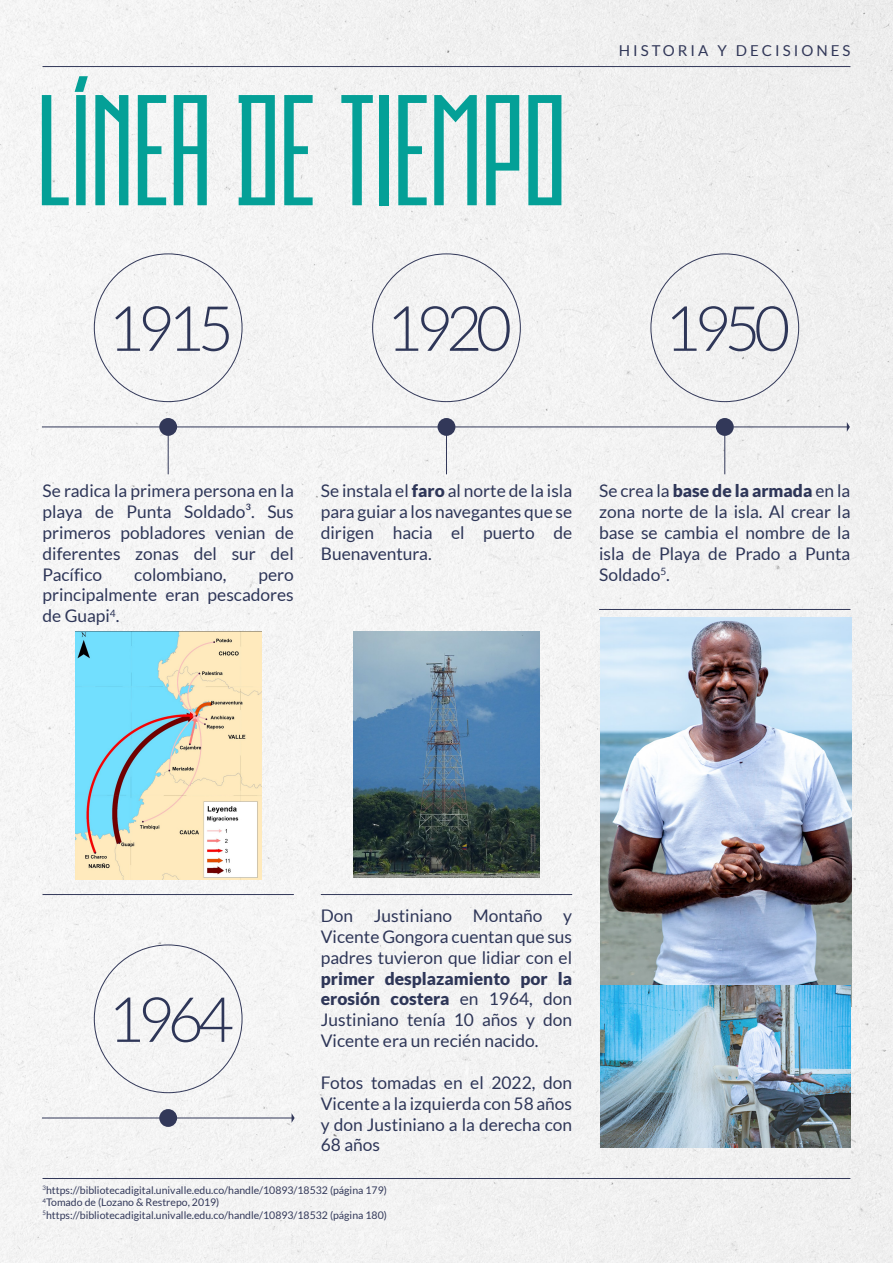
<style>
.page{position:relative;width:893px;height:1263px;background:#f3f3f3}
.page>*{position:absolute;margin:0;border:0;box-sizing:border-box;transform-origin:0 0}
.t1{font:700 157.35px "Film Poster Wide";color:#04a097}
.t2{font:300 62.4px "Lato";letter-spacing:-.1em;color:#2e3658}
.t3{font:17.4px/20.9px "Lato";color:#2e3658;text-align:justify}
.t4{font:15px "Lato";letter-spacing:.2em;color:#323859}
.t5{font:10.5px/12.6px "Lato";color:#323859}
.s1{font-weight:900}
</style>
<div class="page">
<hr style="left:43px;top:66px;width:807px;height:1px;background:#323859">
<hr style="left:42px;top:427px;width:805px;height:1px;background:#323859">
<svg style="left:847px;top:422px;width:3px;height:10px"></svg>
<div style="left:159px;top:418px;width:18px;height:18px;background:#323859;border-radius:50%"></div>
<hr style="left:168px;top:427px;width:1px;height:47px;background:#323859">
<hr style="left:42px;top:1117px;width:250px;height:1px;background:#323859">
<svg style="left:292px;top:1113px;width:3px;height:10px"></svg>
<div style="left:159px;top:1109px;width:18px;height:18px;background:#323859;border-radius:50%"></div>
<div style="left:438px;top:418px;width:17px;height:18px;background:#323859;border-radius:50%"></div>
<hr style="left:446px;top:427px;width:1px;height:47px;background:#323859">
<div style="left:716px;top:418px;width:18px;height:18px;background:#323859;border-radius:50%"></div>
<hr style="left:724px;top:427px;width:1px;height:47px;background:#323859">
<img style="left:75px;top:631px;width:186px;height:248px">
<img style="left:354px;top:631px;width:185px;height:246px">
<hr style="left:43px;top:894px;width:251px;height:1px;background:#323859">
<hr style="left:321px;top:894px;width:251px;height:1px;background:#323859">
<hr style="left:599px;top:609px;width:251px;height:1px;background:#323859">
<img style="left:600px;top:618px;width:251px;height:389px">
<img style="left:600px;top:985px;width:250px;height:162px">
<hr style="left:43px;top:1178px;width:807px;height:1px;background:#323859">
<h1 class="t1" style="left:37px;top:69px;width:530px">LÍNEA DE TIEMPO</h1>
<h2 class="t2" style="left:108px;top:295px;width:128px">1915</h2>
<h2 class="t2" style="left:386px;top:295px;width:128px">1920</h2>
<p class="t4" style="left:619px;top:42px;width:233px">HISTORIA Y DECISIONES</p>
<h2 class="t2" style="left:664px;top:295px;width:128px">1950</h2>
<p class="t3" style="left:43px;top:480px;width:253px">Se radica la primera persona en la playa de Punta Soldado³. Sus primeros pobladores venian de diferentes zonas del sur del Pacífico</p>
<p class="t3" style="left:134px;top:564px;width:94px">colombiano,</p>
<p class="t3" style="left:43px;top:564px;width:253px;text-indent:216px">pero principalmente eran pescadores de Guapi<sup>4</sup>.</p>
<p class="t3" style="left:321px;top:480px;width:253px">Se instala el <span class="s1">faro</span> al norte de la isla para guiar a los navegantes que se dirigen hacia el puerto de Buenaventura.</p>
<p class="t3" style="left:599px;top:480px;width:253px">Se crea la <span class="s1">base de la armada</span> en la zona norte de la isla. Al crear la base se cambia el nombre de la isla de Playa de Prado a Punta Soldado<sup>5</sup>.</p>
<h2 class="t2" style="left:108px;top:986px;width:128px">1964</h2>
<p class="t3" style="left:321px;top:905px;width:253px">Don Justiniano Montaño y Vicente Gongora cuentan que sus padres tuvieron que lidiar con el</p>
<p class="t3" style="left:321px;top:968px;width:253px"><span class="s1">primer desplazamiento por la erosión costera</span> en 1964, don Justiniano tenía 10 años y don Vicente era un recién nacido.</p>
<p class="t3" style="left:321px;top:1072px;width:253px">Fotos tomadas en el 2022, don Vicente a la izquierda con 58 años y don Justiniano a la derecha con 68 años</p>
<p class="t5" style="left:43px;top:1183px;width:346px"><sup>3</sup>https://bibliotecadigital.univalle.edu.co/handle/10893/18532 (página 179)<br><sup>4</sup>Tomado de (Lozano &amp; Restrepo, 2019)<br><sup>5</sup>https://bibliotecadigital.univalle.edu.co/handle/10893/18532 (página 180)</p>
</div>
